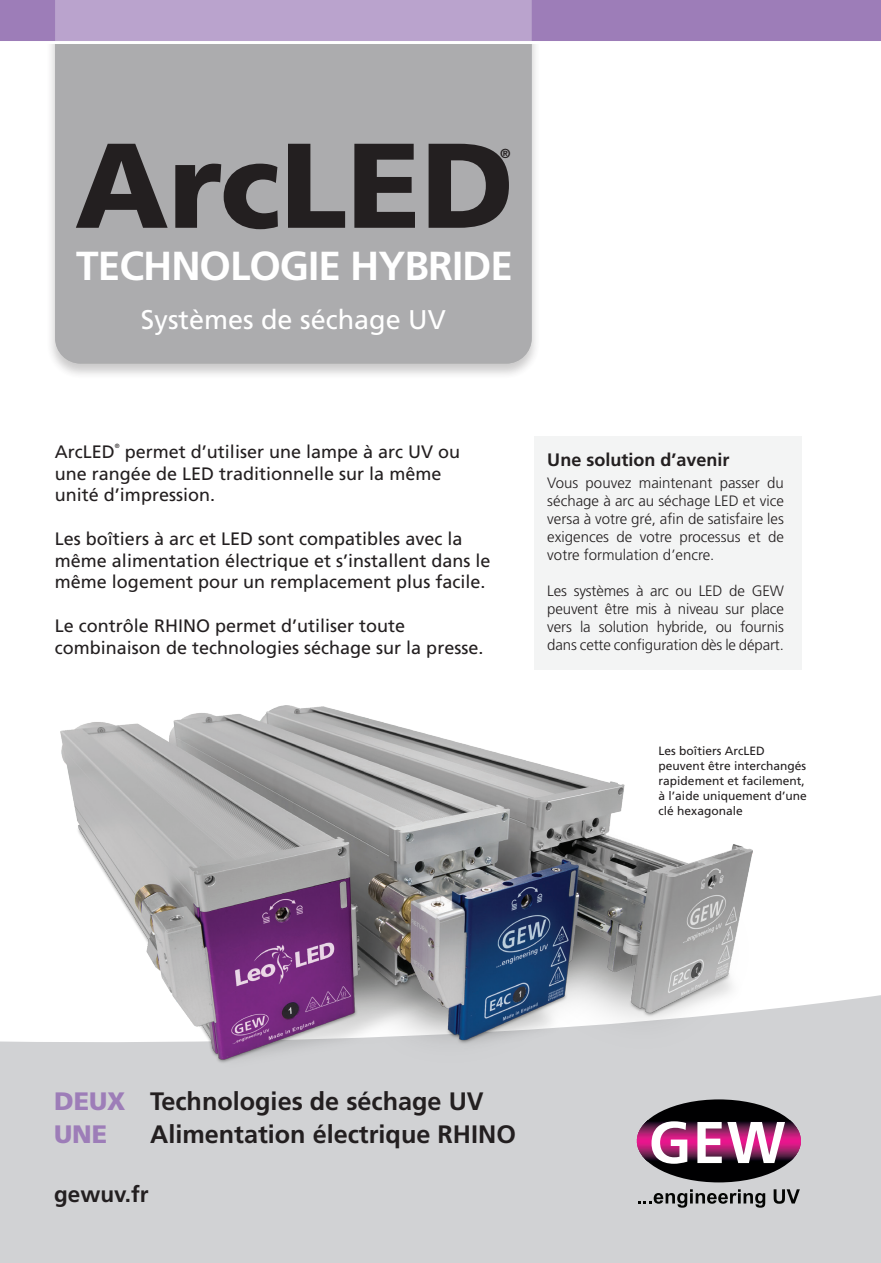
<style>
.page{position:relative;width:881px;height:1263px;background:#fff}
.page>*{position:absolute;margin:0;border:0;box-sizing:border-box;transform-origin:0 0}
.t1{font:900 120.3px "Frutiger LT Std";color:#231f20}
.t2{font:700 40.5px "Frutiger LT Std";letter-spacing:-.025em;color:#fff}
.t3{font:27px "Frutiger LT Std";color:#fff}
.t4{font:700 25.2px "Frutiger LT Std";color:#231f20}
.t5{font:900 25.2px "Frutiger LT Std";color:#9d7db8}
.t6{font:22.5px "Frutiger LT Std";letter-spacing:-.01em;color:#231f20}
.t7{font:700 22.5px "Frutiger LT Std";color:#231f20}
.t8{font:18px/21.8px "Frutiger LT Std";color:#231f20}
.t9{font:700 18px "Frutiger LT Std";color:#231f20}
.t10{font:300 15px/18px "Frutiger LT Std";letter-spacing:-.01em;color:#231f20;text-align:justify}
.t11{font:700 13.05px "Frutiger LT Std";color:#231f20}
.t12{font:12px/15px "Frutiger LT Std";color:#231f20}
.t13{font:6.15px "Frutiger LT Std";color:#231f20}
.s1{font-weight:900;color:#9d7db8}
</style>
<div class="page">
<div style="left:534px;top:436px;width:267px;height:234px;background:#f3f4f4"></div>
<div style="left:46px;top:0;width:495px;height:380px;background:#231f20;opacity:.3"></div>
<div style="left:0;top:0;width:880px;height:44px;background:#9d7db8"></div>
<svg style="left:55px;top:0;width:476px;height:364px;background:#aeabb2"></svg>
<div style="left:0;top:995px;width:880px;height:268px;background:#d1d2d4"></div>
<svg style="left:637px;top:1189px;width:128px;height:19px;background:#959697"></svg>
<svg style="left:773px;top:1189px;width:26px;height:15px"></svg>
<svg style="left:636px;top:1162px;width:164px;height:20px;background:#535355"></svg>
<hr style="left:636px;top:1161px;width:164px;height:1px;background:#000006">
<hr style="left:636px;top:1160px;width:164px;height:1px;background:#0a060f">
<hr style="left:636px;top:1159px;width:164px;height:1px;background:#1d0a1f">
<hr style="left:636px;top:1158px;width:164px;height:1px;background:#2e1029">
<hr style="left:636px;top:1157px;width:164px;height:1px;background:#3d1734">
<hr style="left:636px;top:1156px;width:164px;height:1px;background:#4b1c3d">
<hr style="left:636px;top:1155px;width:164px;height:1px;background:#592045">
<hr style="left:636px;top:1154px;width:164px;height:1px;background:#67214d">
<hr style="left:636px;top:1153px;width:164px;height:1px;background:#752455">
<hr style="left:636px;top:1152px;width:164px;height:1px;background:#81245c">
<hr style="left:636px;top:1151px;width:164px;height:1px;background:#942365">
<hr style="left:636px;top:1150px;width:164px;height:1px;background:#a0236b">
<hr style="left:636px;top:1149px;width:164px;height:1px;background:#ac1f70">
<hr style="left:636px;top:1148px;width:164px;height:1px;background:#b71f76">
<hr style="left:636px;top:1147px;width:164px;height:1px;background:#c21c7a">
<hr style="left:636px;top:1146px;width:164px;height:1px;background:#cc197e">
<hr style="left:636px;top:1145px;width:164px;height:1px;background:#d71683">
<hr style="left:636px;top:1144px;width:164px;height:1px;background:#db1a87">
<hr style="left:636px;top:1143px;width:164px;height:1px;background:#e2168a">
<hr style="left:636px;top:1142px;width:164px;height:1px;background:#e7158c">
<hr style="left:636px;top:1141px;width:164px;height:1px;background:#e9158d">
<hr style="left:636px;top:1140px;width:164px;height:1px;background:#e9158d">
<hr style="left:636px;top:1139px;width:164px;height:1px;background:#e4168b">
<hr style="left:636px;top:1138px;width:164px;height:1px;background:#de1988">
<hr style="left:636px;top:1137px;width:164px;height:1px;background:#d51d85">
<hr style="left:636px;top:1136px;width:164px;height:1px;background:#ce1980">
<hr style="left:636px;top:1135px;width:164px;height:1px;background:#c51b7c">
<hr style="left:636px;top:1134px;width:164px;height:1px;background:#bb1e77">
<hr style="left:636px;top:1133px;width:164px;height:1px;background:#b02072">
<hr style="left:636px;top:1132px;width:164px;height:1px;background:#a4256d">
<hr style="left:636px;top:1131px;width:164px;height:1px;background:#982467">
<hr style="left:636px;top:1130px;width:164px;height:1px;background:#8c2361">
<hr style="left:636px;top:1129px;width:164px;height:1px;background:#7e245a">
<hr style="left:636px;top:1128px;width:164px;height:1px;background:#712352">
<hr style="left:636px;top:1127px;width:164px;height:1px;background:#5e2148">
<hr style="left:636px;top:1126px;width:164px;height:1px;background:#501d40">
<hr style="left:636px;top:1125px;width:164px;height:1px;background:#421838">
<hr style="left:636px;top:1124px;width:164px;height:1px;background:#33122d">
<hr style="left:636px;top:1123px;width:164px;height:1px;background:#220a23">
<hr style="left:636px;top:1122px;width:164px;height:1px;background:#100315">
<hr style="left:636px;top:1121px;width:164px;height:1px;background:#020008">
<hr style="left:636px;top:1120px;width:164px;height:1px;background:#000002">
<svg style="left:636px;top:1099px;width:164px;height:21px;background:#535455"></svg>
<svg style="left:727px;top:1122px;width:57px;height:41px"></svg>
<svg style="left:697px;top:1122px;width:24px;height:41px"></svg>
<svg style="left:651px;top:1121px;width:36px;height:43px"></svg>
<div style="left:54px;top:1185px;width:383px;height:47px;background:#d1d2d4"></div>
<img style="left:60px;top:705px;width:691px;height:365px">
<p class="t1" style="left:75px;top:113px;width:441px">ArcLED</p>
<p class="t2" style="left:76px;top:242px;width:438px">TECHNOLOGIE HYBRIDE</p>
<p class="t11" style="left:500px;top:146px;width:12px">®</p>
<p class="t3" style="left:141px;top:303px;width:306px">Systèmes de séchage UV</p>
<p class="t8" style="left:55px;top:441px;width:61px">ArcLED</p>
<p class="t13" style="left:115px;top:443px;width:6px">®</p>
<p class="t8" style="left:55px;top:441px;width:407px;text-indent:70px">permet d’utiliser une lampe à arc UV ou une rangée de LED traditionnelle sur la même unité d’impression.</p>
<p class="t8" style="left:55px;top:528px;width:437px">Les boîtiers à arc et LED sont compatibles avec la même alimentation électrique et s’installent dans le même logement pour un remplacement plus facile.</p>
<p class="t8" style="left:55px;top:615px;width:430px">Le contrôle RHINO permet d’utiliser toute combinaison de technologies séchage sur la presse.</p>
<p class="t9" style="left:547px;top:449px;width:184px">Une solution d’avenir</p>
<p class="t10" style="left:547px;top:474px;width:238px">Vous pouvez maintenant passer du séchage à arc au séchage LED et vice versa à votre gré, afin de satisfaire les exigences de votre processus et de votre formulation d’encre.</p>
<p class="t10" style="left:547px;top:582px;width:238px">Les systèmes à arc ou LED de GEW peuvent être mis à niveau sur place vers la solution hybride, ou fournis dans cette configuration dès le départ.</p>
<p class="t12" style="left:658px;top:743px;width:150px">Les boîtiers ArcLED peuvent être interchangés rapidement et facilement, à l’aide uniquement d’une clé hexagonale</p>
<p class="t4" style="left:54px;top:1086px;width:431px"><span class="s1">DEUX</span> Technologies de séchage UV</p>
<p class="t5" style="left:54px;top:1119px;width:55px">UNE</p>
<p class="t4" style="left:150px;top:1120px;width:367px">Alimentation électrique RHINO</p>
<p class="t6" style="left:60px;top:1129px;width:377px">Printed and cured with GEW UV LED</p>
<p class="t7" style="left:54px;top:1181px;width:96px">gewuv.fr</p>
<p class="t7" style="left:60px;top:1181px;width:122px">gewuv.com</p>
</div>
